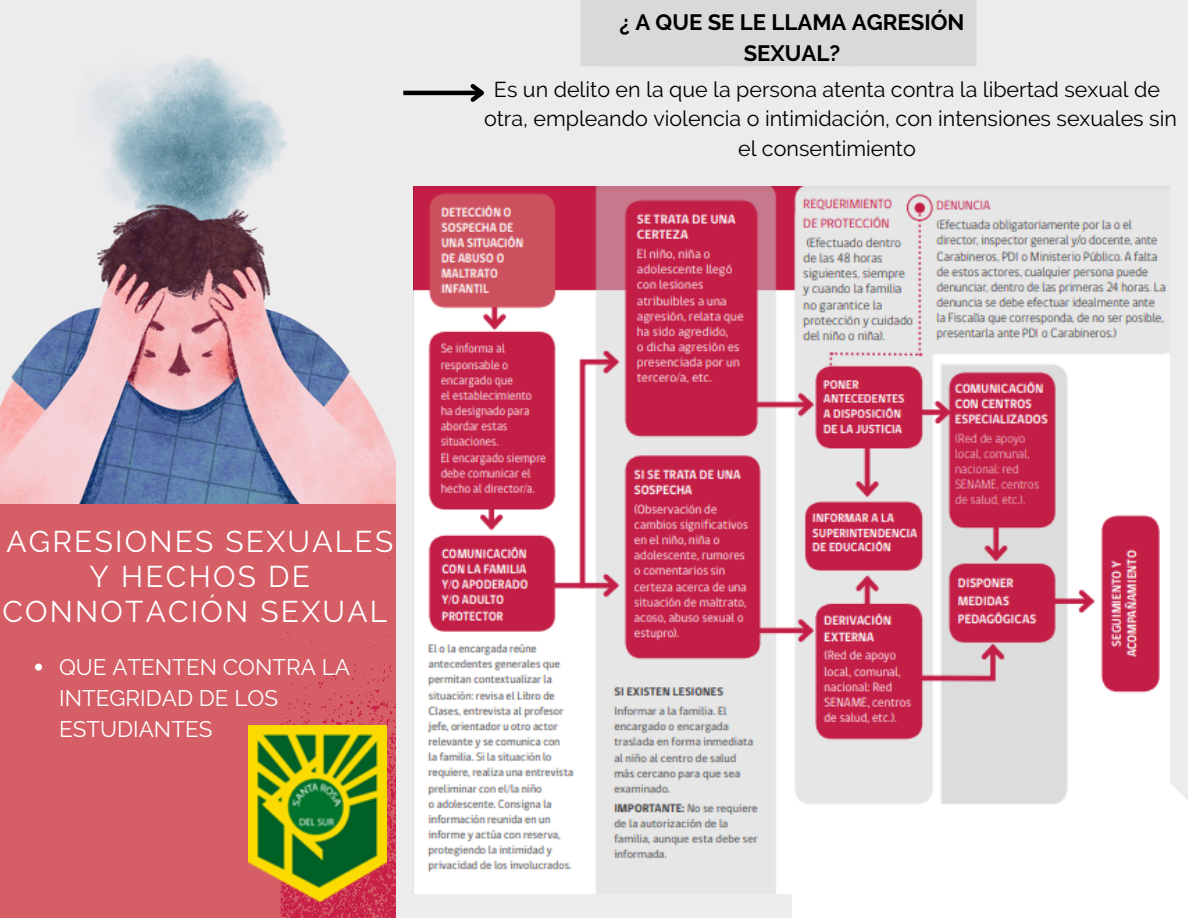
<style>
.page{position:relative;width:1188px;height:918px;background:#edeced}
.page>*{position:absolute;margin:0;border:0;box-sizing:border-box;transform-origin:0 0}
.t1{font:29.85px/35.1px "Raleway";letter-spacing:.075em;color:#fff;text-align:center}
.t2{font:22.5px/30.9px "Raleway";color:#fff}
.t3{font:700 22.2px/30.3px "Raleway";color:#000;text-align:center}
.t4{font:21.45px/29.2px "Raleway";color:#000;text-align:center}
</style>
<div class="page">
<img style="left:0;top:54px;width:396px;height:450px">
<div style="left:0;top:504px;width:403px;height:414px;background:#d65f67"></div>
<svg style="left:280px;top:557px;width:116px;height:361px"></svg>
<div style="left:396px;top:405px;width:396px;height:513px;background:#edeced"></div>
<div style="left:1109px;top:783px;width:79px;height:135px;background:#fff"></div>
<div style="left:792px;top:894px;width:317px;height:24px;background:#fff"></div>
<div style="left:580px;top:0;width:396px;height:66px;background:#d9d9d9"></div>
<hr style="left:403px;top:91px;width:79px;height:4px;background:#000">
<svg style="left:467px;top:84px;width:17px;height:18px"></svg>
<img style="left:414px;top:186px;width:756px;height:708px">
<img style="left:249px;top:725px;width:138px;height:177px">
<svg style="left:35px;top:664px;width:7px;height:7px"></svg>
<p class="t3" style="left:619px;top:7px;width:347px">¿ A QUE SE LE LLAMA AGRESIÓN<br>SEXUAL?</p>
<p class="t4" style="left:484px;top:75px;width:694px">Es un delito en la que la persona atenta contra la libertad sexual de otra, empleando violencia o intimidación, con intensiones sexuales sin el consentimiento</p>
<p class="t1" style="left:2px;top:524px;width:392px">AGRESIONES SEXUALES<br>Y HECHOS DE<br>CONNOTACIÓN SEXUAL</p>
<p class="t2" style="left:59px;top:651px;width:292px">QUE ATENTEN CONTRA LA<br>INTEGRIDAD DE LOS<br>ESTUDIANTES</p>
</div>
